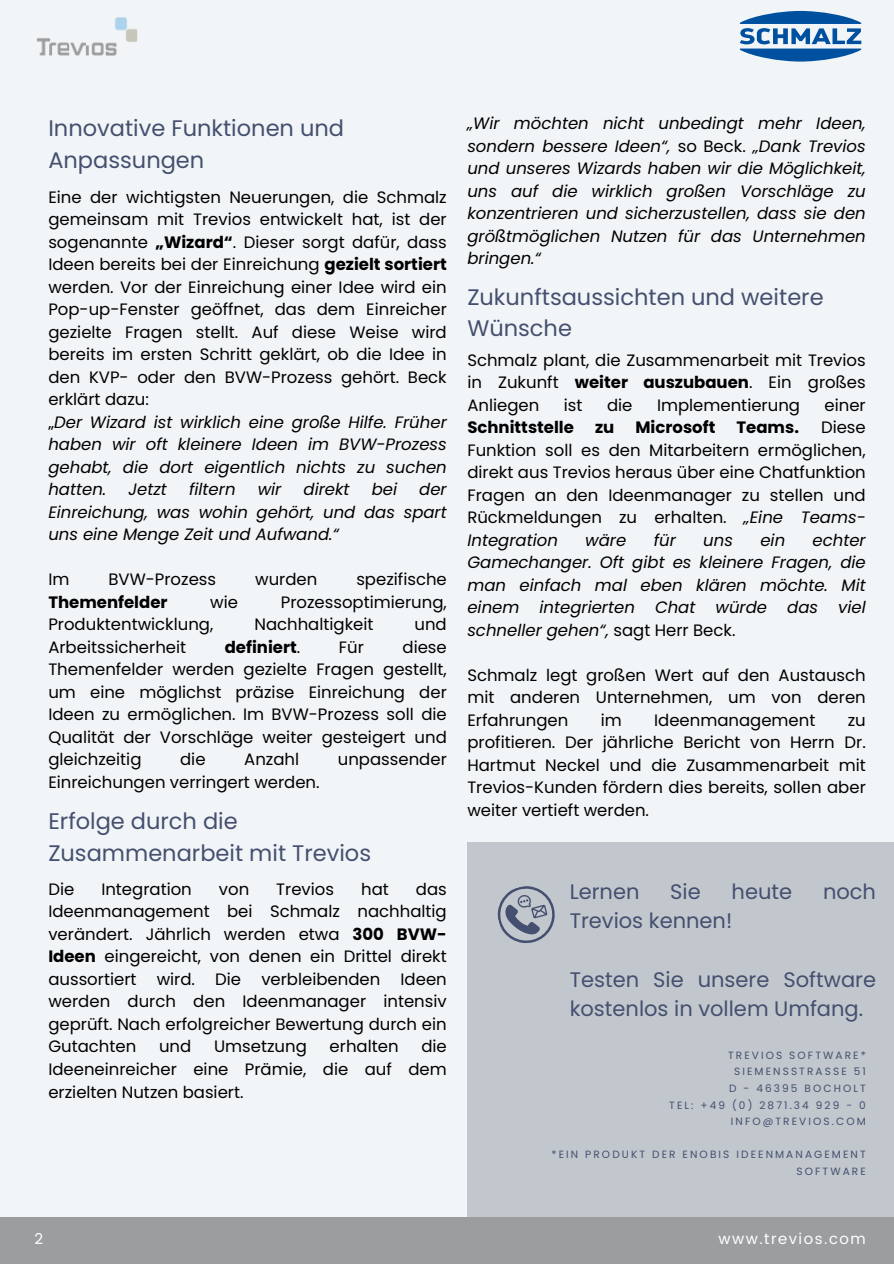
<style>
.page{position:relative;width:894px;height:1264px;background:#fff}
.page>*{position:absolute;margin:0;border:0;box-sizing:border-box;transform-origin:0 0}
.t1{font:22.5px/31.5px "Poppins";color:#454f6f}
.t2{font:21px/29.2px "Poppins";color:#454f6f}
.t3{font:16.5px/22.5px "Poppins";color:#000;text-align:justify}
.t4{font:italic 16.5px/22.5px "Poppins";color:#000;text-align:justify}
.t5{font:700 16.5px "Poppins";color:#000}
.t6{font:15px "Poppins";letter-spacing:.1em;color:#fff}
.t7{font:10.5px/16.6px "Poppins";letter-spacing:.2em;color:#454f6f;text-align:right}
.s1{font-weight:700}
.s2{font-style:italic}
.s3{font-weight:400}
.s4{font-style:normal}
</style>
<div class="page">
<div style="left:0;top:0;width:893px;height:1263px;background:#f1f5f7"></div>
<div style="left:0;top:1217px;width:893px;height:46px;background:#9c9d9f"></div>
<img style="left:36px;top:17px;width:102px;height:39px">
<div style="left:467px;top:842px;width:426px;height:374px;background:#c1c7cd"></div>
<svg style="left:497px;top:886px;width:58px;height:58px"></svg>
<svg style="left:739px;top:11px;width:122px;height:51px"></svg>
<p class="t1" style="left:48px;top:113px;width:297px">Innovative Funktionen und<br>Anpassungen</p>
<h1 class="t3" style="left:48px;top:185px;width:400px;text-align:left">Eine der wichtigsten Neuerungen, die Schmalz gemeinsam mit Trevios entwickelt hat, ist der sogenannte <span class="s1">„Wizard“</span>. Dieser sorgt dafür, dass Ideen bereits bei der Einreichung <span class="s1">gezielt sortiert </span>werden. Vor der Einreichung einer Idee wird ein Pop-up-Fenster geöffnet, das dem Einreicher gezielte Fragen stellt. Auf diese Weise wird bereits im ersten Schritt geklärt, ob die Idee in den KVP- oder den BVW-Prozess gehört. Beck erklärt dazu:<br>„<span class="s2">Der Wizard ist wirklich eine große Hilfe. Früher haben wir oft kleinere Ideen im BVW-Prozess gehabt, die dort eigentlich nichts zu suchen hatten.</span></h1>
<h1 class="t4" style="left:128px;top:478px;width:40px">Jetzt</h1>
<h1 class="t4" style="left:189px;top:478px;width:48px">filtern</h1>
<h1 class="t4" style="left:257px;top:478px;width:25px">wir</h1>
<h1 class="t4" style="left:303px;top:478px;width:48px">direkt</h1>
<h1 class="t4" style="left:371px;top:478px;width:27px">bei</h1>
<h1 class="t4" style="left:48px;top:478px;width:400px;text-indent:371px">der Einreichung, was wohin gehört, und das spart uns eine Menge Zeit und Aufwand.“</h1>
<p class="t3" style="left:48px;top:568px;width:23px">Im</p>
<p class="t3" style="left:108px;top:568px;width:109px">BVW-Prozess</p>
<p class="t3" style="left:255px;top:568px;width:64px">wurden</p>
<p class="t3" style="left:356px;top:568px;width:92px">spezifische</p>
<p class="t5" style="left:48px;top:590px;width:121px">Themenfelder</p>
<p class="t3" style="left:210px;top:590px;width:29px">wie</p>
<p class="t3" style="left:281px;top:590px;width:167px">Prozessoptimierung,</p>
<p class="t3" style="left:48px;top:613px;width:166px">Produktentwicklung,</p>
<p class="t3" style="left:254px;top:613px;width:121px">Nachhaltigkeit</p>
<p class="t3" style="left:414px;top:613px;width:34px">und</p>
<p class="t3" style="left:48px;top:635px;width:139px">Arbeitssicherheit</p>
<p class="t5" style="left:225px;top:635px;width:77px">definiert<span class="s3">.</span></p>
<p class="t3" style="left:339px;top:635px;width:27px">Für</p>
<p class="t3" style="left:48px;top:635px;width:400px;text-indent:354px">diese Themenfelder werden gezielte Fragen gestellt, um eine möglichst präzise Einreichung der Ideen zu ermöglichen. Im BVW-Prozess soll die Qualität der Vorschläge weiter gesteigert und gleichzeitig</p>
<p class="t3" style="left:180px;top:748px;width:27px">die</p>
<p class="t3" style="left:244px;top:748px;width:56px">Anzahl</p>
<p class="t3" style="left:338px;top:748px;width:110px">unpassender</p>
<p class="t3" style="left:48px;top:770px;width:273px">Einreichungen verringert werden.</p>
<h1 class="t1" style="left:48px;top:805px;width:324px">Erfolge durch die<br>Zusammenarbeit mit Trevios</h1>
<p class="t3" style="left:48px;top:877px;width:27px">Die</p>
<p class="t3" style="left:101px;top:877px;width:92px">Integration</p>
<p class="t3" style="left:219px;top:877px;width:32px">von</p>
<p class="t3" style="left:276px;top:877px;width:59px">Trevios</p>
<p class="t3" style="left:361px;top:877px;width:29px">hat</p>
<p class="t3" style="left:48px;top:877px;width:400px;text-indent:367px">das Ideenmanagement bei Schmalz nachhaltig verändert. Jährlich werden etwa <span class="s1">300 BVW-Ideen</span> eingereicht, von denen ein Drittel direkt aussortiert wird. Die verbleibenden Ideen werden durch den Ideenmanager intensiv geprüft. Nach erfolgreicher Bewertung durch ein Gutachten</p>
<p class="t3" style="left:48px;top:1035px;width:400px;text-indent:373px">die Ideeneinreicher eine Prämie, die auf dem erzielten Nutzen basiert.</p>
<p class="t3" style="left:159px;top:1035px;width:34px">und</p>
<p class="t3" style="left:214px;top:1035px;width:94px">Umsetzung</p>
<p class="t3" style="left:329px;top:1035px;width:70px">erhalten</p>
<h2 class="t4" style="left:467px;top:112px;width:400px">„Wir möchten nicht unbedingt mehr Ideen, sondern bessere Ideen“, <span class="s4">so Beck.</span> „Dank Trevios und unseres Wizards haben wir die Möglichkeit, uns auf die wirklich großen Vorschläge zu konzentrieren und sicherzustellen, dass sie den größtmöglichen Nutzen für das Unternehmen bringen.“</h2>
<p class="t1" style="left:467px;top:281px;width:357px">Zukunftsaussichten und weitere<br>Wünsche</p>
<p class="t3" style="left:467px;top:348px;width:400px">Schmalz plant, die Zusammenarbeit mit Trevios in Zukunft <span class="s1">weiter auszubauen</span>. Ein großes Anliegen</p>
<p class="t3" style="left:563px;top:393px;width:20px">ist</p>
<p class="t3" style="left:607px;top:393px;width:27px">die</p>
<p class="t3" style="left:656px;top:393px;width:144px">Implementierung</p>
<p class="t3" style="left:824px;top:393px;width:43px">einer</p>
<p class="t5" style="left:467px;top:416px;width:108px">Schnittstelle</p>
<p class="t5" style="left:595px;top:416px;width:21px">zu</p>
<p class="t5" style="left:635px;top:416px;width:81px">Microsoft</p>
<p class="t5" style="left:736px;top:416px;width:64px">Teams.</p>
<p class="t3" style="left:467px;top:416px;width:400px;text-indent:353px">Diese Funktion soll es den Mitarbeitern ermöglichen, direkt aus Trevios heraus über eine Chatfunktion Fragen an den Ideenmanager zu stellen und Rückmeldungen zu erhalten. <span class="s2">„Eine Teams-Integration</span></p>
<p class="t4" style="left:585px;top:528px;width:43px">wäre</p>
<p class="t4" style="left:653px;top:528px;width:24px">für</p>
<p class="t4" style="left:703px;top:528px;width:31px">uns</p>
<p class="t4" style="left:760px;top:528px;width:26px">ein</p>
<p class="t4" style="left:467px;top:528px;width:400px;text-indent:345px">echter Gamechanger. Oft gibt es kleinere Fragen, die man einfach mal eben klären möchte. Mit einem integrierten Chat würde das viel schneller gehen“, <span class="s4">sagt Herr Beck.</span></p>
<p class="t3" style="left:467px;top:663px;width:400px">Schmalz legt großen Wert auf den Austausch mit anderen Unternehmen, um von deren Erfahrungen</p>
<p class="t3" style="left:600px;top:708px;width:23px">im</p>
<p class="t3" style="left:654px;top:708px;width:163px">Ideenmanagement</p>
<p class="t3" style="left:467px;top:708px;width:400px;text-indent:380px">zu profitieren. Der jährliche Bericht von Herrn Dr.<br>Hartmut Neckel und die Zusammenarbeit mit Trevios-Kunden fördern dies bereits, sollen aber weiter vertieft werden.</p>
<h2 class="t2" style="left:569px;top:877px;width:71px">Lernen</h2>
<h2 class="t2" style="left:670px;top:877px;width:32px">Sie</h2>
<h2 class="t2" style="left:731px;top:877px;width:62px">heute</h2>
<h2 class="t2" style="left:822px;top:877px;width:55px">noch</h2>
<h2 class="t2" style="left:569px;top:906px;width:164px">Trevios kennen!</h2>
<p class="t2" style="left:569px;top:964px;width:308px">Testen Sie unsere Software kostenlos in vollem Umfang.</p>
<h2 class="t7" style="left:727px;top:1046px;width:139px">TREVIOS SOFTWARE*</h2>
<h1 class="t7" style="left:734px;top:1063px;width:133px">SIEMENSSTRASSE 51</h1>
<h2 class="t7" style="left:729px;top:1079px;width:138px">D - 46395 BOCHOLT</h2>
<h2 class="t7" style="left:669px;top:1096px;width:198px">TEL: +49 (0) 2871.34 929 - 0</h2>
<h1 class="t7" style="left:730px;top:1113px;width:136px">INFO@TREVIOS.COM</h1>
<h2 class="t7" style="left:551px;top:1146px;width:316px">*EIN PRODUKT DER ENOBIS IDEENMANAGEMENT<br>SOFTWARE</h2>
<p class="t6" style="left:34px;top:1230px;width:10px">2</p>
<h1 class="t6" style="left:718px;top:1230px;width:149px">www.trevios.com</h1>
</div>
